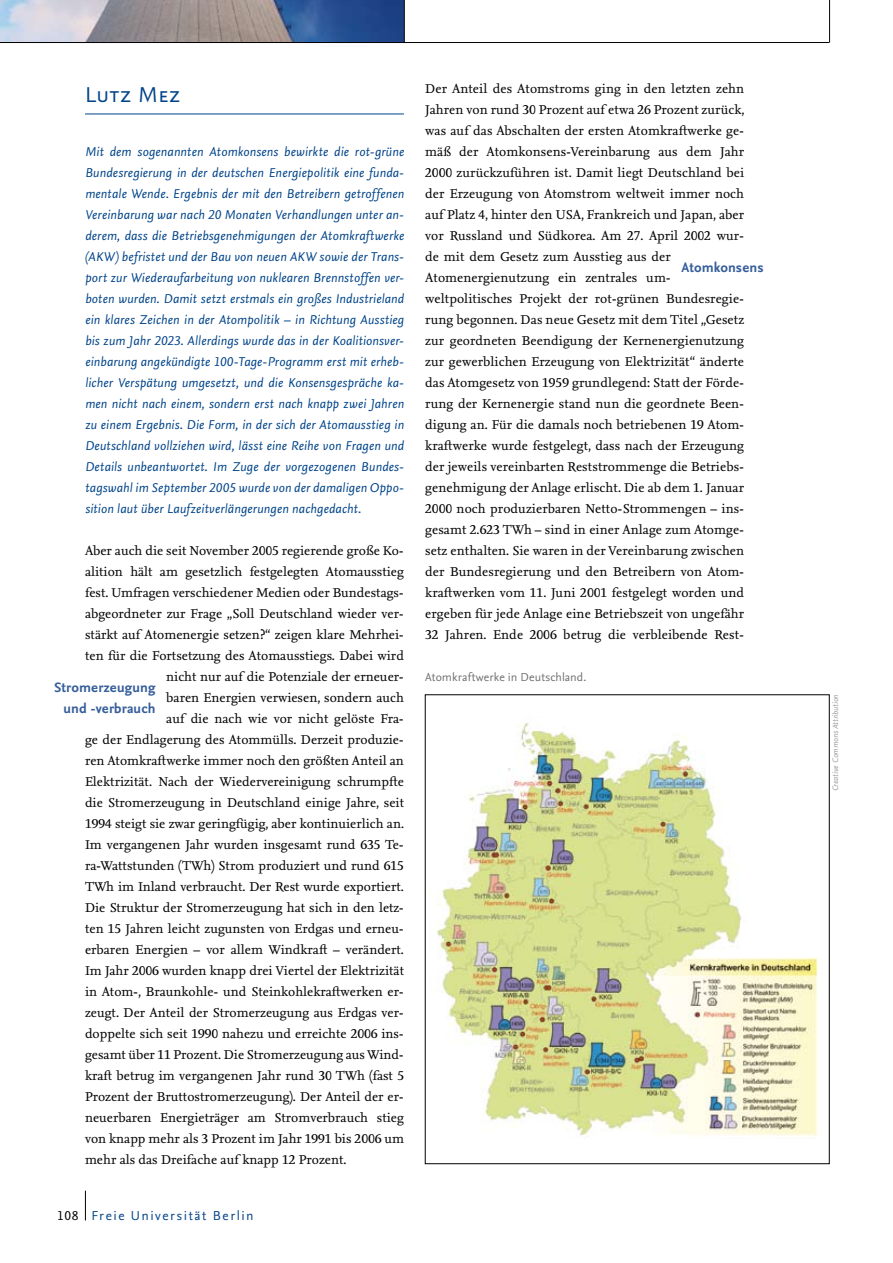
<style>
.page{position:relative;width:893px;height:1263px;background:#fff}
.page>*{position:absolute;margin:0;border:0;box-sizing:border-box;transform-origin:0 0}
.t1{font:22.5px "Nexus Sans OT";letter-spacing:.02em;color:#004489}
.t2{font:700 14.25px/21px "Nexus Sans OT";letter-spacing:.005em;color:#365e9b;text-align:right}
.t3{font:13.5px "Nexus Sans OT";letter-spacing:.11em;color:#004489}
.t4{font:13.35px/21px "Nexus Serif TF";color:#000}
.t5{font:italic 13.35px/21px "Nexus Sans OT";letter-spacing:.01em;color:#004489;text-align:justify}
.t6{font:12px "Nexus Sans OT";letter-spacing:.01em;color:#707173}
.t7{font:italic 8.25px "Nexus Sans OT";color:#9c9d9f}
.s1{color:#000}
</style>
<div class="page">
<hr style="left:85px;top:114px;width:319px;height:1px;background:#004489">
<img style="left:437px;top:722px;width:381px;height:415px">
<img style="left:0;top:0;width:404px;height:42px">
<hr style="left:0;top:42px;width:829px;height:1px;background:#000">
<hr style="left:404px;top:0;width:1px;height:43px;background:#000">
<hr style="left:829px;top:0;width:1px;height:43px;background:#000">
<svg style="left:85px;top:1191px;width:1px;height:29px"></svg>
<h1 class="t1" style="left:85px;top:80px;width:97px">Lutz Mez</h1>
<p class="t5" style="left:85px;top:141px;width:320px">Mit dem sogenannten Atomkonsens bewirkte die rot-grüne Bundesregierung in der deutschen Energiepolitik eine funda&shy;mentale Wende. Ergebnis der mit den Betreibern getroffenen Vereinbarung war nach 20 Monaten Verhandlungen unter an&shy;derem, dass die Betriebsgenehmigungen der Atomkraftwerke (AKW) befristet und der Bau von neuen AKW sowie der Trans&shy;port zur Wiederaufarbeitung von nuklearen Brennstoffen ver&shy;boten wurden. Damit setzt erstmals ein großes Industrieland ein klares Zeichen in der Atompolitik – in Richtung Ausstieg bis zum Jahr 2023. Allerdings wurde das in der Koalitionsver&shy;einbarung angekündigte 100-Tage-Programm erst mit erheb&shy;licher Verspätung umgesetzt, und die Konsensgespräche ka&shy;men nicht nach einem, sondern erst nach knapp zwei Jahren zu einem Ergebnis. Die Form, in der sich der Atomausstieg in Deutschland vollziehen wird, lässt eine Reihe von Fragen und Details unbeantwortet. Im Zuge der vorgezogenen Bundes&shy;tagswahl im September 2005 wurde von der damaligen Oppo&shy;sition laut über Laufzeitverlängerungen nachgedacht.</p>
<p class="t4" style="left:85px;top:540px;width:320px">Aber auch die seit November 2005 regierende große Ko-</p>
<p class="t4" style="left:85px;top:561px;width:320px">alition hält am gesetzlich festgelegten Atomausstieg</p>
<p class="t4" style="left:85px;top:582px;width:320px">fest. Umfragen verschiedener Medien oder Bundestags-</p>
<p class="t4" style="left:85px;top:603px;width:320px">abgeordneter zur Frage „Soll Deutschland wieder ver-</p>
<p class="t4" style="left:85px;top:624px;width:320px">stärkt auf Atomenergie setzen?“ zeigen klare Mehrhei-</p>
<p class="t4" style="left:85px;top:645px;width:320px">ten für die Fortsetzung des Atomausstiegs. Dabei wird</p>
<p class="t4" style="left:166px;top:666px;width:239px">nicht nur auf die Potenziale der erneuer-</p>
<p class="t4" style="left:166px;top:687px;width:239px">baren Energien verwiesen, sondern auch</p>
<p class="t4" style="left:166px;top:708px;width:239px">auf die nach wie vor nicht gelöste Fra-</p>
<p class="t4" style="left:85px;top:729px;width:320px">ge der Endlagerung des Atommülls. Derzeit produzie-</p>
<p class="t4" style="left:85px;top:750px;width:320px">ren Atomkraftwerke immer noch den größten Anteil an</p>
<p class="t4" style="left:85px;top:771px;width:320px">Elektrizität. Nach der Wiedervereinigung schrumpfte</p>
<p class="t4" style="left:85px;top:792px;width:321px">die Stromerzeugung in Deutschland einige Jahre, seit</p>
<p class="t4" style="left:85px;top:813px;width:320px">1994 steigt sie zwar geringfügig, aber kontinuierlich an.</p>
<p class="t4" style="left:85px;top:834px;width:320px">Im vergangenen Jahr wurden insgesamt rund 635 Te-</p>
<p class="t4" style="left:85px;top:855px;width:320px">ra-Wattstunden (TWh) Strom produziert und rund 615</p>
<p class="t4" style="left:85px;top:876px;width:320px">TWh im Inland verbraucht. Der Rest wurde exportiert.</p>
<p class="t4" style="left:85px;top:897px;width:320px">Die Struktur der Stromerzeugung hat sich in den letz-</p>
<p class="t4" style="left:85px;top:918px;width:320px">ten 15 Jahren leicht zugunsten von Erdgas und erneu-</p>
<p class="t4" style="left:85px;top:939px;width:320px">erbaren Energien – vor allem Windkraft – verändert.</p>
<p class="t4" style="left:85px;top:960px;width:321px">Im Jahr 2006 wurden knapp drei Viertel der Elektrizität</p>
<p class="t4" style="left:85px;top:981px;width:320px">in Atom‑, Braunkohle- und Steinkohlekraftwerken er-</p>
<p class="t4" style="left:85px;top:1002px;width:320px">zeugt. Der Anteil der Stromerzeugung aus Erdgas ver-</p>
<p class="t4" style="left:85px;top:1023px;width:320px">doppelte sich seit 1990 nahezu und erreichte 2006 ins-</p>
<p class="t4" style="left:85px;top:1044px;width:320px">gesamt über 11 Prozent. Die Stromerzeugung aus Wind-</p>
<p class="t4" style="left:85px;top:1065px;width:320px">kraft betrug im vergangenen Jahr rund 30 TWh (fast 5</p>
<p class="t4" style="left:85px;top:1086px;width:320px">Prozent der Bruttostromerzeugung). Der Anteil der er-</p>
<p class="t4" style="left:85px;top:1107px;width:320px">neuerbaren Energieträger am Stromverbrauch stieg</p>
<p class="t4" style="left:85px;top:1128px;width:320px">von knapp mehr als 3 Prozent im Jahr 1991 bis 2006 um</p>
<p class="t4" style="left:85px;top:1149px;width:263px">mehr als das Dreifache auf knapp 12 Prozent.</p>
<p class="t2" style="left:54px;top:676px;width:103px">Stromerzeugung und -verbrauch</p>
<p class="t3" style="left:57px;top:1207px;width:198px"><span class="s1">108</span> Freie Universität Berlin</p>
<p class="t4" style="left:425px;top:78px;width:321px">Der Anteil des Atomstroms ging in den letzten zehn Jahren von rund 30 Prozent auf etwa 26 Prozent zurück, was auf das Abschalten der ersten Atomkraftwerke ge&shy;mäß der Atomkonsens-Vereinbarung aus dem Jahr 2000 zurückzuführen ist. Damit liegt Deutschland bei der Erzeugung von Atomstrom weltweit immer noch auf Platz 4, hinter den USA, Frankreich und Japan, aber vor Russland und Südkorea. Am 27. April 2002 wur&shy;de mit dem Gesetz zum Ausstieg aus der Atomenergienutzung ein zentrales um&shy;weltpolitisches Projekt der rot-grünen Bundesregie&shy;rung begonnen. Das neue Gesetz mit dem Titel „Gesetz zur geordneten Beendigung der Kernenergienutzung zur gewerblichen Erzeugung von Elektrizität“ änderte das Atomgesetz von 1959 grundlegend: Statt der Förde&shy;rung der Kernenergie stand nun die geordnete Been&shy;digung an. Für die damals noch betriebenen 19 Atom&shy;kraftwerke wurde festgelegt, dass nach der Erzeugung der jeweils vereinbarten Reststrommenge die Betriebs&shy;genehmigung der Anlage erlischt. Die ab dem 1. Januar 2000 noch produzierbaren Netto-Strommengen – ins&shy;gesamt 2.623 TWh – sind in einer Anlage zum Atomge&shy;setz enthalten. Sie waren in der Vereinbarung zwischen der Bundesregierung und den Betreibern von Atom&shy;kraftwerken vom 11. Juni 2001 festgelegt worden und ergeben für jede Anlage eine Betriebszeit von ungefähr 32 Jahren. Ende 2006 betrug die verbleibende Rest-</p>
<p class="t6" style="left:425px;top:669px;width:163px">Atomkraftwerke in Deutschland.</p>
<p class="t2" style="left:681px;top:256px;width:84px">Atomkonsens</p>
<p class="t7" style="left:830px;top:791px;width:98px;rotate:-90deg">Creative Commons Attribution</p>
</div>
